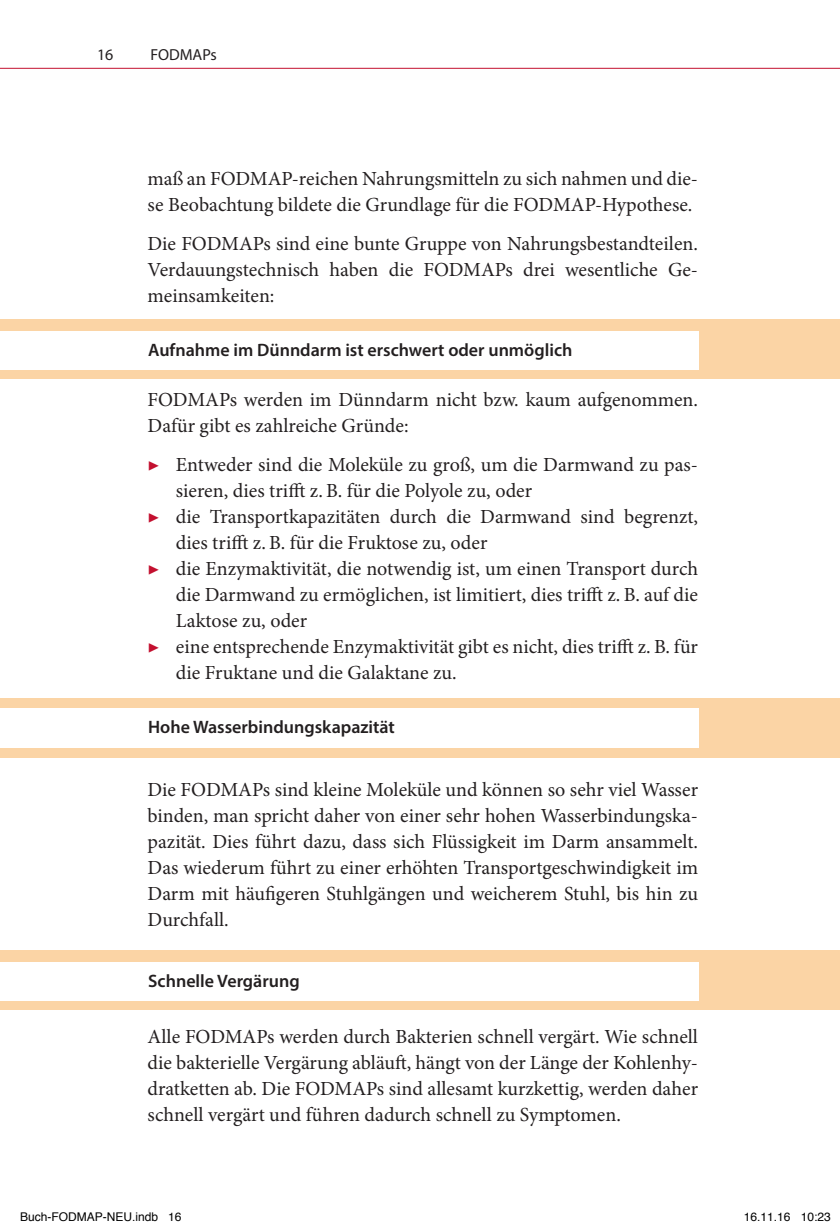
<style>
.page{position:relative;width:840px;height:1227px;background:#fff}
.page>*{position:absolute;margin:0;border:0;box-sizing:border-box;transform-origin:0 0}
.t1{font:20px/26px "Minion Pro";color:#231f20;text-align:justify}
.t2{font:600 18px "Myriad Pro";color:#231f20}
.t3{font:16px "Myriad Pro";color:#231f20}
.t4{font:12px "Helvetica";color:#000}
.s1{font-weight:700;font-stretch:condensed;color:#c3102f}
</style>
<div class="page">
<hr style="left:0;top:68px;width:839px;height:1px;background:#c3102f">
<div style="left:0;top:319px;width:839px;height:60px;background:#fbd4a5"></div>
<div style="left:0;top:331px;width:697px;height:38px;background:#fff"></div>
<div style="left:0;top:698px;width:839px;height:59px;background:#fbd4a5"></div>
<div style="left:0;top:708px;width:697px;height:39px;background:#fff"></div>
<div style="left:0;top:950px;width:839px;height:60px;background:#fbd4a5"></div>
<div style="left:0;top:962px;width:697px;height:38px;background:#fff"></div>
<p class="t3" style="left:97px;top:45px;width:18px">16</p>
<p class="t3" style="left:150px;top:45px;width:68px">FODMAPs</p>
<p class="t1" style="left:147px;top:165px;width:551px">maß an FODMAP-reichen Nahrungsmitteln zu sich nahmen und die&shy;se Beobachtung bildete die Grundlage für die FODMAP-Hypothese.</p>
<p class="t1" style="left:147px;top:230px;width:551px">Die FODMAPs sind eine bunte Gruppe von Nahrungsbestandteilen.<br>Verdauungstechnisch haben die FODMAPs drei wesentliche Ge&shy;meinsamkeiten:</p>
<p class="t2" style="left:148px;top:338px;width:425px">Aufnahme im Dünndarm ist erschwert oder unmöglich</p>
<p class="t1" style="left:147px;top:386px;width:551px">FODMAPs werden im Dünndarm nicht bzw. kaum aufgenommen.<br>Dafür gibt es zahlreiche Gründe:</p>
<p class="t1" style="left:147px;top:451px;width:551px"><span class="s1">▶</span> Entweder sind die Moleküle zu groß, um die Darmwand zu pas-</p>
<p class="t1" style="left:176px;top:477px;width:357px">sieren, dies trifft z. B. für die Polyole zu, oder</p>
<p class="t1" style="left:147px;top:503px;width:551px"><span class="s1">▶</span> die Transportkapazitäten durch die Darmwand sind begrenzt,</p>
<p class="t1" style="left:176px;top:529px;width:313px">dies trifft z. B. für die Fruktose zu, oder</p>
<p class="t1" style="left:147px;top:555px;width:551px"><span class="s1">▶</span> die Enzymaktivität, die notwendig ist, um einen Transport durch</p>
<p class="t1" style="left:176px;top:581px;width:523px">die Darmwand zu ermöglichen, ist limitiert, dies trifft z. B. auf die</p>
<p class="t1" style="left:176px;top:607px;width:133px">Laktose zu, oder</p>
<p class="t1" style="left:147px;top:633px;width:551px"><span class="s1">▶</span> eine entsprechende Enzymaktivität gibt es nicht, dies trifft z. B. für</p>
<p class="t1" style="left:176px;top:659px;width:282px">die Fruktane und die Galaktane zu.</p>
<p class="t2" style="left:148px;top:715px;width:248px">Hohe Wasserbindungskapazität</p>
<p class="t1" style="left:147px;top:776px;width:551px">Die FODMAPs sind kleine Moleküle und können so sehr viel Wasser binden, man spricht daher von einer sehr hohen Wasserbindungska&shy;pazität. Dies führt dazu, dass sich Flüssigkeit im Darm ansammelt.<br>Das wiederum führt zu einer erhöhten Transportgeschwindigkeit im Darm mit häufigeren Stuhlgängen und weicherem Stuhl, bis hin zu Durchfall.</p>
<p class="t2" style="left:148px;top:969px;width:153px">Schnelle Vergärung</p>
<p class="t1" style="left:147px;top:1023px;width:551px">Alle FODMAPs werden durch Bakterien schnell vergärt. Wie schnell die bakterielle Vergärung abläuft, hängt von der Länge der Kohlenhy&shy;dratketten ab. Die FODMAPs sind allesamt kurzkettig, werden daher schnell vergärt und führen dadurch schnell zu Symptomen.</p>
<p class="t4" style="left:20px;top:1207px;width:163px">Buch-FODMAP-NEU.indb 16</p>
<p class="t4" style="left:743px;top:1207px;width:88px">16.11.16 10:23</p>
</div>
